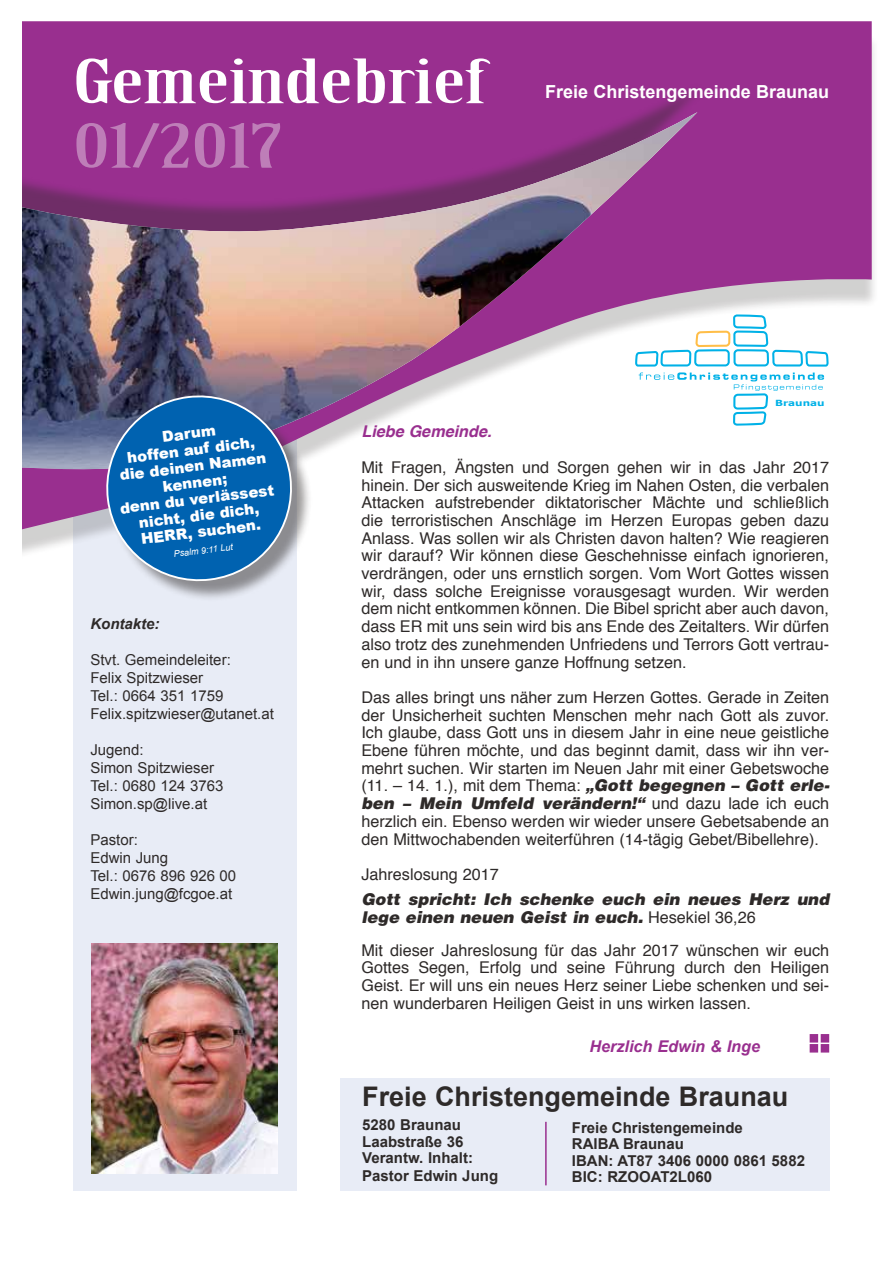
<style>
.page{position:relative;width:893px;height:1263px;background:#fff}
.page>*{position:absolute;margin:0;border:0;box-sizing:border-box;transform-origin:0 0}
.t1{font:59.7px "Birch Std";color:#fff;scale:2 1}
.t2{font:59.7px "Birch Std";color:#be7eb8;scale:2 1}
.t3{font:700 27px "Arial";color:#2e2a29}
.t4{font:700 18px "Arial";color:#fff}
.t5{font:16.2px/17.7px "Helvetica";color:#2e2a29;text-align:justify}
.t6{font:italic 900 16.2px/17.7px "Helvetica";color:#2e2a29}
.t7{font:italic 700 16.2px "Arial";color:#992f8f}
.t8{font:italic 700 16.2px "Helvetica";color:#992f8f}
.t9{font:15px/18px "Arial";color:#2e2a29}
.t10{font:700 15px/16.5px "Arial";color:#2e2a29}
.t11{font:900 15px/16.5px "Arial";color:#fff;text-align:center}
.t12{font:italic 700 15px "Arial";color:#2e2a29}
.t13{font:italic 9px "Arial";color:#fff}
.t14{font:700 8.4px "Verdana";color:#00b1e7;scale:1.24 1}
.s1{font-weight:900;font-style:italic}
.s2{font-weight:400;font-style:normal}
</style>
<div class="page">
<div style="left:73px;top:403px;width:223px;height:788px;background:#e8ecf6"></div>
<div style="left:340px;top:1078px;width:489px;height:113px;background:#e8ecf6"></div>
<div style="left:0;top:34px;width:879px;height:531px;background:#2e2a29;opacity:.22"></div>
<svg style="left:21px;top:21px;width:851px;height:516px"></svg>
<div style="left:5px;top:82px;width:700px;height:373px;background:#992f8f"></div>
<img style="left:21px;top:112px;width:676px;height:360px">
<div style="left:0;top:11px;width:21px;height:580px;background:#fff"></div>
<hr style="left:545px;top:1122px;width:2px;height:63px;background:#992f8f">
<div style="left:109px;top:399px;width:204px;height:203px;background:#2e2a29;opacity:.5"></div>
<svg style="left:102px;top:391px;width:194px;height:195px;background:#3072ae"></svg>
<svg style="left:635px;top:314px;width:194px;height:112px"></svg>
<div style="left:810px;top:1034px;width:8px;height:8px;background:#992f8f"></div>
<div style="left:810px;top:1044px;width:8px;height:8px;background:#992f8f"></div>
<div style="left:821px;top:1034px;width:8px;height:8px;background:#992f8f"></div>
<div style="left:821px;top:1044px;width:8px;height:8px;background:#992f8f"></div>
<img style="left:92px;top:944px;width:185px;height:229px">
<h1 class="t1" style="left:73px;top:48px;width:207px">Gemeindebrief</h1>
<h1 class="t2" style="left:73px;top:112px;width:106px">01/2017</h1>
<p class="t4" style="left:545px;top:80px;width:286px">Freie Christengemeinde Braunau</p>
<p class="t14" style="left:775px;top:397px;width:41px">Braunau</p>
<p class="t11" style="left:111px;top:434px;width:157px;rotate:-7deg">Darum<br>hoffen auf dich, die deinen Namen kennen;<br>denn du verlässest nicht, die dich,<br>HERR, suchen.</p>
<p class="t13" style="left:173px;top:548px;width:61px;rotate:-7deg">Psalm 9:11 Lut</p>
<p class="t12" style="left:90px;top:614px;width:71px">Kontakte:</p>
<p class="t9" style="left:90px;top:651px;width:185px">Stvt. Gemeindeleiter:<br>Felix Spitzwieser<br>Tel.: 0664 351 1759<br>Felix.spitzwieser@utanet.at</p>
<p class="t9" style="left:90px;top:741px;width:135px">Jugend:<br>Simon Spitzwieser<br>Tel.: 0680 124 3763<br>Simon.sp@live.at</p>
<p class="t9" style="left:90px;top:831px;width:147px">Pastor:<br>Edwin Jung<br>Tel.: 0676 896 926 00<br>Edwin.jung@fcgoe.at</p>
<p class="t8" style="left:361px;top:418px;width:132px">Liebe Gemeinde.</p>
<p class="t5" style="left:361px;top:459px;width:469px">Mit Fragen, Ängsten und Sorgen gehen wir in das Jahr 2017 hinein. Der sich ausweitende Krieg im Nahen Osten, die verbalen Attacken aufstrebender diktatorischer Mächte und schließlich die terroristischen Anschläge im Herzen Europas geben dazu Anlass. Was sollen wir als Christen davon halten? Wie reagieren wir darauf? Wir können diese Geschehnisse einfach ignorieren, verdrängen, oder uns ernstlich sorgen. Vom Wort Gottes wissen wir, dass solche Ereignisse vorausgesagt wurden. Wir werden dem nicht entkommen können. Die Bibel spricht aber auch davon, dass ER mit uns sein wird bis ans Ende des Zeitalters. Wir dürfen also trotz des zunehmenden Unfriedens und Terrors Gott vertrau&shy;en und in ihn unsere ganze Hoffnung setzen.</p>
<p class="t5" style="left:361px;top:689px;width:470px">Das alles bringt uns näher zum Herzen Gottes. Gerade in Zeiten der Unsicherheit suchten Menschen mehr nach Gott als zuvor.<br>Ich glaube, dass Gott uns in diesem Jahr in eine neue geistliche Ebene führen möchte, und das beginnt damit, dass wir ihn ver&shy;mehrt suchen. Wir starten im Neuen Jahr mit einer Gebetswoche (11. – 14. 1.), mit dem Thema: <span class="s1">„Gott begegnen – Gott erle&shy;ben – Mein Umfeld verändern!“</span> und dazu lade ich euch herzlich ein. Ebenso werden wir wieder unsere Gebetsabende an den Mittwochabenden weiterführen (14-tägig Gebet/Bibellehre).</p>
<p class="t5" style="left:361px;top:866px;width:139px">Jahreslosung 2017</p>
<p class="t6" style="left:361px;top:890px;width:469px">Gott spricht: Ich schenke euch ein neues Herz und lege einen neuen Geist in euch. <span class="s2">Hesekiel 36,26</span></p>
<p class="t5" style="left:361px;top:941px;width:469px">Mit dieser Jahreslosung für das Jahr 2017 wünschen wir euch Gottes Segen, Erfolg und seine Führung durch den Heiligen Geist. Er will uns ein neues Herz seiner Liebe schenken und sei&shy;nen wunderbaren Heiligen Geist in uns wirken lassen.</p>
<p class="t7" style="left:589px;top:1035px;width:172px">Herzlich Edwin &amp; Inge</p>
<h2 class="t3" style="left:362px;top:1079px;width:428px">Freie Christengemeinde Braunau</h2>
<p class="t10" style="left:362px;top:1117px;width:112px">5280 Braunau<br>Laabstraße 36<br>Verantw. Inhalt:</p>
<p class="t10" style="left:362px;top:1168px;width:137px">Pastor Edwin Jung</p>
<p class="t10" style="left:572px;top:1120px;width:235px">Freie Christengemeinde<br>RAIBA Braunau<br>IBAN: AT87 3406 0000 0861 5882<br>BIC: RZOOAT2L060</p>
</div>
